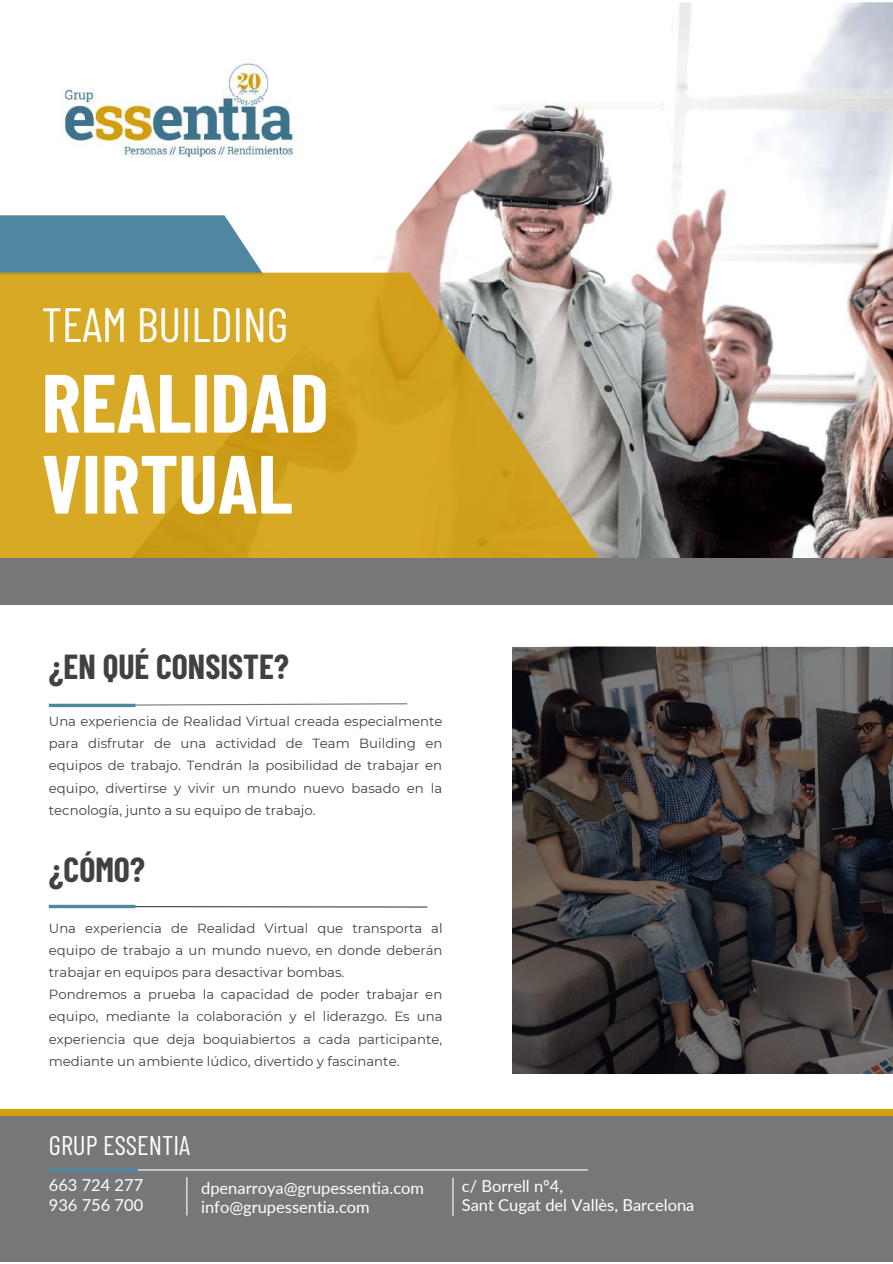
<style>
.page{position:relative;width:893px;height:1264px;background:#fff}
.page>*{position:absolute;margin:0;border:0;box-sizing:border-box;transform-origin:0 0}
.t1{font:700 82.5px/81px "Barlow Condensed";color:#fff}
.t2{font:48px "Barlow Condensed";color:#fff}
.t3{font:700 33.9px "Barlow Condensed";color:#414042}
.t4{font:27px "Barlow Condensed";color:#fff}
.t5{font:16.5px/19.2px "Lato";color:#fff}
.t6{font:13.2px/22px "Montserrat";color:#414042;text-align:justify}
</style>
<div class="page">
<img style="left:386px;top:2px;width:506px;height:556px">
<svg style="left:0;top:215px;width:262px;height:57px;background:#5c8fa7"></svg>
<svg style="left:0;top:272px;width:629px;height:286px;background:#cca63b"></svg>
<div style="left:0;top:558px;width:892px;height:46px;background:#77777a"></div>
<svg style="left:135px;top:703px;width:273px;height:3px"></svg>
<svg style="left:49px;top:703px;width:86px;height:4px"></svg>
<img style="left:63px;top:62px;width:233px;height:96px">
<div style="left:0;top:1112px;width:892px;height:149px;background:#77777a"></div>
<div style="left:0;top:1108px;width:892px;height:7px;background:#d49f0b"></div>
<hr style="left:51px;top:1169px;width:537px;height:1px;background:#fff">
<hr style="left:49px;top:1168px;width:89px;height:3px;background:#4f86a0">
<hr style="left:186px;top:1177px;width:1px;height:38px;background:#fff">
<hr style="left:452px;top:1177px;width:1px;height:38px;background:#fff">
<svg style="left:135px;top:905px;width:293px;height:3px"></svg>
<svg style="left:49px;top:904px;width:86px;height:4px"></svg>
<img style="left:512px;top:646px;width:380px;height:427px">
<h2 class="t2" style="left:42px;top:294px;width:248px">TEAM BUILDING</h2>
<h1 class="t1" style="left:42px;top:359px;width:288px">REALIDAD<br>VIRTUAL</h1>
<h3 class="t3" style="left:49px;top:645px;width:241px">¿EN QUÉ CONSISTE?</h3>
<p class="t6" style="left:49px;top:710px;width:395px">Una experiencia de Realidad Virtual creada especialmente para disfrutar de una actividad de Team Building en equipos de trabajo. Tendrán la posibilidad de trabajar en equipo, divertirse y vivir un mundo nuevo basado en la tecnología, junto a su equipo de trabajo.</p>
<h3 class="t3" style="left:49px;top:848px;width:97px">¿CÓMO?</h3>
<p class="t6" style="left:49px;top:917px;width:395px;text-align:left">Una experiencia de Realidad Virtual que transporta al equipo de trabajo a un mundo nuevo, en donde deberán trabajar en equipos para desactivar bombas.<br>Pondremos a prueba la capacidad de poder trabajar en equipo, mediante la colaboración y el liderazgo. Es una experiencia que deja boquiabiertos a cada participante, mediante un ambiente lúdico, divertido y fascinante.</p>
<h3 class="t4" style="left:49px;top:1127px;width:143px">GRUP ESSENTIA</h3>
<p class="t5" style="left:49px;top:1175px;width:96px">663 724 277<br>936 756 700</p>
<p class="t5" style="left:201px;top:1177px;width:224px">dpenarroya@grupessentia.com</p>
<p class="t5" style="left:201px;top:1196px;width:170px">info@grupessentia.com</p>
<p class="t5" style="left:462px;top:1175px;width:234px">c/ Borrell nº4,<br>Sant Cugat del Vallès, Barcelona</p>
</div>
